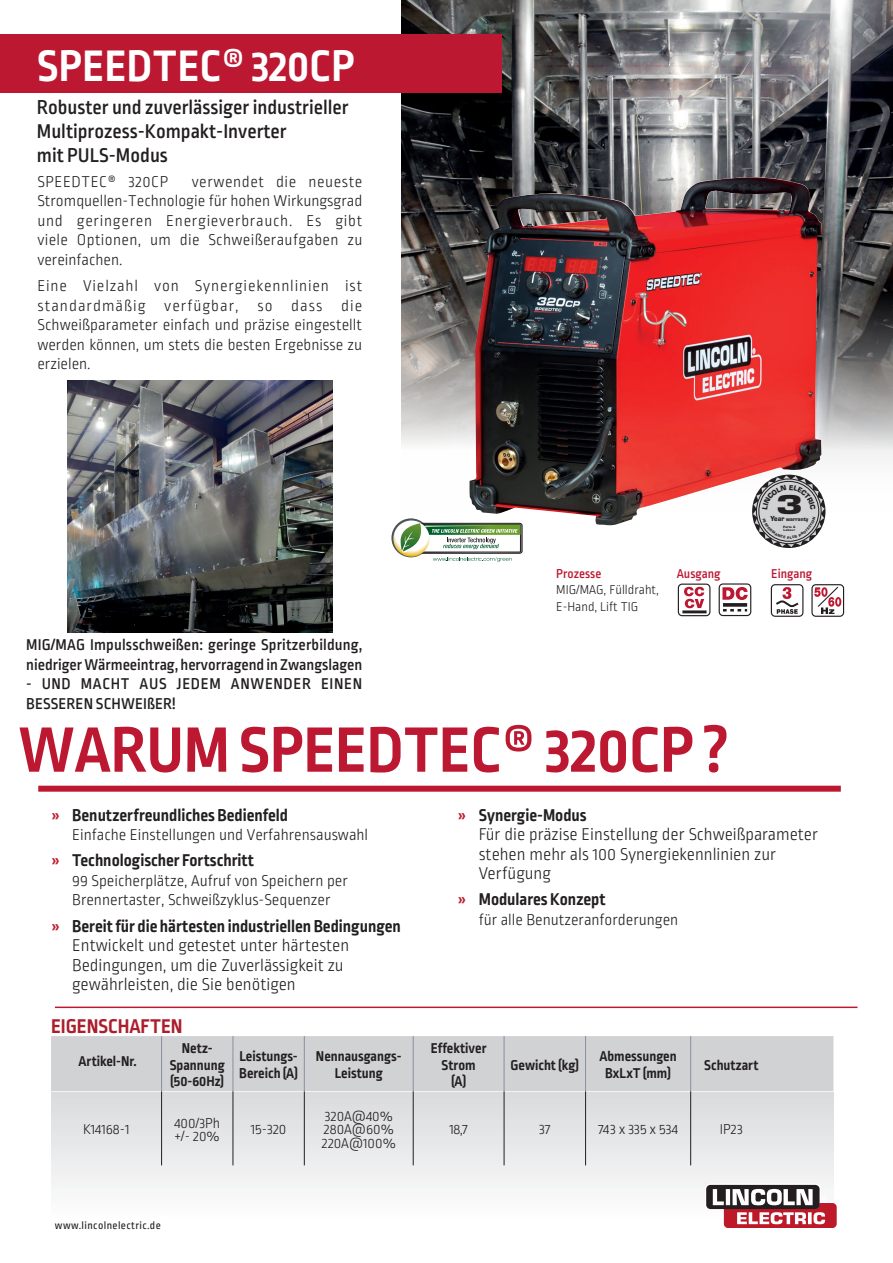
<style>
.page{position:relative;width:893px;height:1263px;background:#fff}
.page>*{position:absolute;margin:0;border:0;box-sizing:border-box;transform-origin:0 0}
._04-Main_Text{font:700 67.5px "Ropa Sans Pro";color:#bd1832}
.t1{font:700 46.5px "Ropa Sans Pro";letter-spacing:.01em;color:#fff}
.t2{font:700 25.35px "Eurostile";color:#231f20;scale:1.5 1}
.t3{font:500 21px/24px "Ropa Sans Pro";color:#231f20}
.t4{font:700 21px "Ropa Sans Pro";color:#ab1e2c}
.t5{font:300 18px/19.5px "Ropa Sans Pro";color:#231f20}
.t6{font:700 18px "Ropa Sans Pro";color:#231f20}
._04-Main_Text-2{font:300 16.5px/19.5px "Ropa Sans Pro";color:#231f20;text-align:justify}
._04-Main_Text-3{font:500 16.5px/19.5px "Ropa Sans Pro";letter-spacing:.01em;color:#231f20}
._04-Main_Text-4{font:500 16.5px/19.5px "Ropa Sans Pro";letter-spacing:.04em;color:#231f20}
._04-Main_Text-5{font:300 16.5px "Ropa Sans Pro";letter-spacing:.035em;color:#231f20}
.table_txt{font:700 15px/16.5px "Ropa Sans Pro";color:#231f20;text-align:center}
.table_txt-2{font:300 15px "Ropa Sans Pro";color:#231f20}
._11-Section_Options{font:300 15px "Ropa Sans Pro";color:#231f20}
._04-Main_Text-6{font:300 13.5px/16.2px "Ropa Sans Pro";color:#231f20}
._04-Main_Text-7{font:500 13.5px "Ropa Sans Pro";color:#bd1832}
.pagina{font:11.25px "Ropa Sans Pro";letter-spacing:.035em;color:#231f20}
.t7{font:700 5.25px "Eurostile";color:#231f20;scale:.9 1}
.t8{font:700 3px/3.3px "Eurostile";letter-spacing:.07em;color:#231f20}
.s1{font-weight:500;color:#bd1832}
.s2{font-size:6.75px}
.s3{font-weight:500;color:#be1d2c}
.s4{font-weight:700}
</style>
<div class="page">
<div style="left:51px;top:1092px;width:782px;height:126px;background:linear-gradient(to bottom,#d8d9db,#fdfdfd)"></div>
<div style="left:51px;top:1036px;width:782px;height:55px;background:#d1d2d4"></div>
<hr style="left:161px;top:1091px;width:1px;height:74px;background:#231f20">
<hr style="left:233px;top:1091px;width:1px;height:74px;background:#231f20">
<hr style="left:304px;top:1091px;width:1px;height:74px;background:#231f20">
<hr style="left:413px;top:1091px;width:1px;height:74px;background:#231f20">
<hr style="left:504px;top:1091px;width:1px;height:74px;background:#231f20">
<hr style="left:585px;top:1091px;width:1px;height:74px;background:#231f20">
<hr style="left:690px;top:1091px;width:1px;height:74px;background:#231f20">
<hr style="left:161px;top:1036px;width:1px;height:55px;background:#8a8f9d">
<hr style="left:233px;top:1036px;width:1px;height:55px;background:#8a8f9d">
<hr style="left:304px;top:1036px;width:1px;height:55px;background:#8a8f9d">
<hr style="left:413px;top:1036px;width:1px;height:55px;background:#8a8f9d">
<hr style="left:504px;top:1036px;width:1px;height:55px;background:#8a8f9d">
<hr style="left:585px;top:1036px;width:1px;height:55px;background:#8a8f9d">
<hr style="left:690px;top:1036px;width:1px;height:55px;background:#8a8f9d">
<div style="left:38px;top:786px;width:803px;height:6px;background:#bd1832"></div>
<hr style="left:55px;top:1006px;width:802px;height:2px;background:#bd1832">
<img style="left:67px;top:380px;width:266px;height:252px">
<div style="left:678px;top:583px;width:32px;height:33px;border:1px solid #231f20;border-radius:4px"></div>
<hr style="left:682px;top:610px;width:25px;height:3px;background:#231f20">
<svg style="left:684px;top:587px;width:20px;height:21px"></svg>
<div style="left:719px;top:583px;width:32px;height:33px;border:1px solid #231f20;border-radius:4px"></div>
<svg style="left:722px;top:587px;width:26px;height:13px"></svg>
<svg style="left:723px;top:603px;width:24px;height:4px"></svg>
<svg style="left:723px;top:609px;width:24px;height:2px"></svg>
<div style="left:771px;top:584px;width:32px;height:33px;border:1px solid #231f20;border-radius:4px"></div>
<svg style="left:776px;top:587px;width:23px;height:27px"></svg>
<div style="left:811px;top:584px;width:33px;height:33px;border:1px solid #231f20;border-radius:4px"></div>
<svg style="left:814px;top:585px;width:27px;height:29px"></svg>
<svg style="left:705px;top:1183px;width:132px;height:44px"></svg>
<img style="left:402px;top:0;width:491px;height:511px">
<svg style="left:391px;top:518px;width:39px;height:39px"></svg>
<svg style="left:393px;top:520px;width:36px;height:37px"></svg>
<svg style="left:400px;top:523px;width:122px;height:39px"></svg>
<img style="left:470px;top:177px;width:352px;height:350px">
<div style="left:0;top:34px;width:501px;height:58px;background:#bd1832"></div>
<svg style="left:753px;top:475px;width:72px;height:72px"></svg>
<p class="t1" style="left:37px;top:40px;width:319px">SPEEDTEC® 320CP</p>
<p class="t3" style="left:37px;top:97px;width:313px">Robuster und zuverlässiger industrieller<br>Multiprozess-Kompakt-Inverter<br>mit PULS-Modus</p>
<p class="_04-Main_Text-5" style="left:37px;top:173px;width:132px">SPEEDTEC® 320CP</p>
<p class="_04-Main_Text-2" style="left:37px;top:173px;width:326px;text-indent:154px">verwendet die neueste Stromquellen-Technologie für hohen Wirkungsgrad und geringeren Energieverbrauch. Es gibt viele Optionen, um die Schweißeraufgaben zu vereinfachen.</p>
<p class="_04-Main_Text-2" style="left:37px;top:277px;width:326px">Eine Vielzahl von Synergiekennlinien ist standardmäßig verfügbar, so dass die Schweißparameter einfach und präzise eingestellt werden können, um stets die besten Ergebnisse zu erzielen.</p>
<p class="_04-Main_Text-3" style="left:26px;top:636px;width:338px">MIG/MAG Impulsschweißen: geringe Spritzerbildung, niedriger Wärmeeintrag, hervorragend in Zwangslagen</p>
<p class="_04-Main_Text-4" style="left:26px;top:675px;width:337px">- UND MACHT AUS JEDEM ANWENDER EINEN<br>BESSEREN SCHWEIßER!</p>
<p class="_04-Main_Text-6" style="left:556px;top:566px;width:104px"><span class="s1">Prozesse<br></span>MIG/MAG, Fülldraht,<br>E-Hand, Lift TIG</p>
<p class="t2" style="left:776px;top:489px;width:20px">3</p>
<p class="t7" style="left:771px;top:516px;width:44px"><span class="s2">Year</span> warranty</p>
<p class="t8" style="left:783px;top:525px;width:14px">Parts &amp;<br>Labour</p>
<p class="_04-Main_Text-7" style="left:677px;top:566px;width:45px">Ausgang</p>
<p class="_04-Main_Text-7" style="left:771px;top:566px;width:43px">Eingang</p>
<p class="_04-Main_Text" style="left:18px;top:711px;width:712px">WARUM SPEEDTEC® 320CP ?</p>
<p class="t6" style="left:51px;top:804px;width:239px"><span class="s3">»</span> Benutzerfreundliches Bedienfeld</p>
<p class="_04-Main_Text-2" style="left:72px;top:826px;width:297px">Einfache Einstellungen und Verfahrensauswahl</p>
<p class="t6" style="left:51px;top:850px;width:204px"><span class="s3">»</span> Technologischer Fortschritt</p>
<p class="_04-Main_Text-2" style="left:72px;top:872px;width:277px">99 Speicherplätze, Aufruf von Speichern per<br>Brennertaster, Schweißzyklus-Sequenzer</p>
<p class="t5" style="left:72px;top:917px;width:330px;text-indent:-21px"><span class="s3">»</span> <span class="s4">Bereit für die härtesten industriellen Bedingungen </span>Entwickelt und getestet unter härtesten Bedingungen, um die Zuverlässigkeit zu gewährleisten, die Sie benötigen</p>
<p class="t5" style="left:479px;top:806px;width:341px;text-indent:-21px"><span class="s3">»</span> <span class="s4">Synergie-Modus<br></span>Für die präzise Einstellung der Schweißparameter stehen mehr als 100 Synergiekennlinien zur<br>Verfügung</p>
<p class="t6" style="left:457px;top:889px;width:150px"><span class="s3">»</span> Modulares Konzept</p>
<p class="_04-Main_Text-2" style="left:479px;top:911px;width:201px">für alle Benutzeranforderungen</p>
<p class="t4" style="left:51px;top:1015px;width:133px">EIGENSCHAFTEN</p>
<p class="table_txt" style="left:78px;top:1054px;width:60px">Artikel-Nr.</p>
<p class="table_txt" style="left:170px;top:1041px;width:57px">Netz-<br>Spannung (50-60Hz)</p>
<p class="table_txt" style="left:239px;top:1049px;width:60px;text-align:left">Leistungs-<br>Bereich (A)</p>
<p class="table_txt" style="left:316px;top:1049px;width:87px">Nennausgangs-<br>Leistung</p>
<p class="table_txt" style="left:431px;top:1041px;width:57px">Effektiver<br>Strom</p>
<p class="table_txt" style="left:451px;top:1074px;width:17px">(A)</p>
<p class="table_txt" style="left:510px;top:1057px;width:70px">Gewicht (kg)</p>
<p class="table_txt" style="left:599px;top:1049px;width:79px">Abmessungen<br>BxLxT (mm)</p>
<p class="table_txt" style="left:704px;top:1057px;width:56px">Schutzart</p>
<p class="_11-Section_Options" style="left:83px;top:1121px;width:48px">K14168-1</p>
<p class="table_txt-2" style="left:174px;top:1115px;width:47px">400/3Ph</p>
<p class="table_txt-2" style="left:175px;top:1128px;width:46px">+/- 20%</p>
<p class="table_txt-2" style="left:251px;top:1121px;width:37px">15-320</p>
<p class="pagina" style="left:55px;top:1219px;width:107px">www.lincolnelectric.de</p>
<p class="table_txt-2" style="left:325px;top:1108px;width:69px">320A@40%</p>
<p class="table_txt-2" style="left:324px;top:1121px;width:71px">280A@60%</p>
<p class="table_txt-2" style="left:322px;top:1135px;width:75px">220A@100%</p>
<p class="table_txt-2" style="left:449px;top:1121px;width:20px">18,7</p>
<p class="table_txt-2" style="left:539px;top:1121px;width:13px">37</p>
<p class="table_txt-2" style="left:598px;top:1121px;width:82px">743 x 335 x 534</p>
<p class="table_txt-2" style="left:720px;top:1121px;width:24px">IP23</p>
</div>
